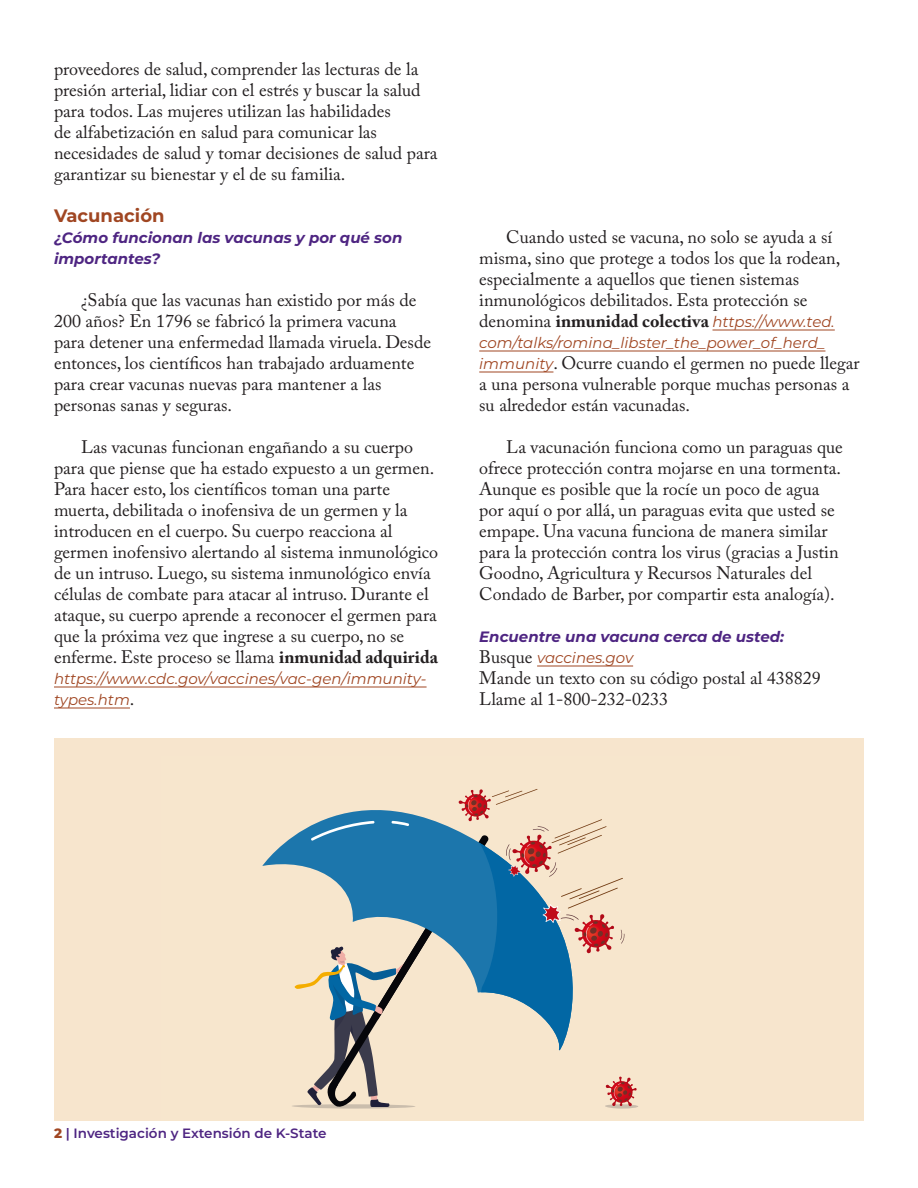
<style>
.page{position:relative;width:918px;height:1188px;background:#fff}
.page>*{position:absolute;margin:0;border:0;box-sizing:border-box;transform-origin:0 0}
.Body{font:18px/21px "Adobe Caslon Pro";color:#231f20}
.Subhead{font:700 18px "Montserrat";color:#a04622}
.Body-2{font:italic 15px/21px "Montserrat";color:#a04622}
.Subhead_2{font:italic 700 15px/21px "Montserrat";color:#4e2582}
.t1{font:600 13.5px "Montserrat";color:#4e2582}
.s1{font-weight:700}
.s2{font-family:"Adobe Caslon Pro";font-style:normal;font-size:18px;color:#231f20}
.s3{font-family:"Montserrat";font-style:italic;font-size:15px;color:#a04622}
.s4{font-weight:800;color:#a04622}
</style>
<div class="page">
<hr style="left:54px;top:687px;width:373px;height:1px;background:#a04622">
<hr style="left:54px;top:708px;width:76px;height:1px;background:#a04622">
<hr style="left:713px;top:330px;width:122px;height:1px;background:#a04622">
<hr style="left:479px;top:351px;width:346px;height:1px;background:#a04622">
<hr style="left:479px;top:372px;width:74px;height:1px;background:#a04622">
<hr style="left:537px;top:666px;width:96px;height:1px;background:#a04622">
<div style="left:54px;top:738px;width:810px;height:382px;background:#f7e5cd"></div>
<div style="left:292px;top:1104px;width:123px;height:5px;background:#dfd0bb;border-radius:50%"></div>
<div style="left:605px;top:1104px;width:33px;height:5px;background:#cabdad;border-radius:50%"></div>
<svg style="left:262px;top:836px;width:32px;height:30px"></svg>
<svg style="left:294px;top:789px;width:343px;height:320px"></svg>
<p class="Body" style="left:54px;top:58px;width:385px">proveedores de salud, comprender las lecturas de la presión arterial, lidiar con el estrés y buscar la salud para todos. Las mujeres utilizan las habilidades<br>de alfabetización en salud para comunicar las necesidades de salud y tomar decisiones de salud para garantizar su bienestar y el de su familia.</p>
<p class="Subhead" style="left:54px;top:203px;width:112px">Vacunación</p>
<p class="Subhead_2" style="left:54px;top:226px;width:350px">¿Cómo funcionan las vacunas y por qué son importantes?</p>
<p class="Body" style="left:54px;top:289px;width:379px;text-indent:27px">¿Sabía que las vacunas han existido por más de 200 años? En 1796 se fabricó la primera vacuna para detener una enfermedad llamada viruela. Desde entonces, los científicos han trabajado arduamente para crear vacunas nuevas para mantener a las personas sanas y seguras.</p>
<p class="Body" style="left:54px;top:436px;width:386px;text-indent:27px">Las vacunas funcionan engañando a su cuerpo para que piense que ha estado expuesto a un germen.<br>Para hacer esto, los científicos toman una parte muerta, debilitada o inofensiva de un germen y la introducen en el cuerpo. Su cuerpo reacciona al germen inofensivo alertando al sistema inmunológico de un intruso. Luego, su sistema inmunológico envía células de combate para atacar al intruso. Durante el ataque, su cuerpo aprende a reconocer el germen para que la próxima vez que ingrese a su cuerpo, no se enferme. Este proceso se llama <span class="s1">inmunidad adquirida</span></p>
<p class="Body-2" style="left:54px;top:668px;width:374px">https://www.cdc.gov/vaccines/vac-gen/immunity&shy;types.htm<span class="s2">.</span></p>
<p class="Body" style="left:479px;top:226px;width:363px;text-indent:27px">Cuando usted se vacuna, no solo se ayuda a sí misma, sino que protege a todos los que la rodean, especialmente a aquellos que tienen sistemas inmunológicos debilitados. Esta protección se denomina <span class="s1">inmunidad colectiva</span> <span class="s3">https://www.ted.</span></p>
<p class="Body-2" style="left:479px;top:332px;width:348px">com/talks/romina_libster_the_power_of_herd_</p>
<p class="Body" style="left:479px;top:352px;width:382px"><span class="s3">immunity</span>. Ocurre cuando el germen no puede llegar a una persona vulnerable porque muchas personas a su alrededor están vacunadas.</p>
<p class="Body" style="left:479px;top:436px;width:365px;text-indent:27px">La vacunación funciona como un paraguas que ofrece protección contra mojarse en una tormenta.<br>Aunque es posible que la rocíe un poco de agua por aquí o por allá, un paraguas evita que usted se empape. Una vacuna funciona de manera similar para la protección contra los virus (gracias a Justin Goodno, Agricultura y Recursos Naturales del Condado de Barber, por compartir esta analogía).</p>
<p class="Subhead_2" style="left:479px;top:625px;width:306px">Encuentre una vacuna cerca de usted:</p>
<p class="Body-2" style="left:479px;top:647px;width:155px"><span class="s2">Busque</span> vaccines.gov</p>
<p class="Body" style="left:479px;top:667px;width:343px">Mande un texto con su código postal al 438829<br>Llame al 1-800-232-0233</p>
<p class="t1" style="left:54px;top:1124px;width:274px"><span class="s4">2</span> | Investigación y Extensión de K-State</p>
</div>
